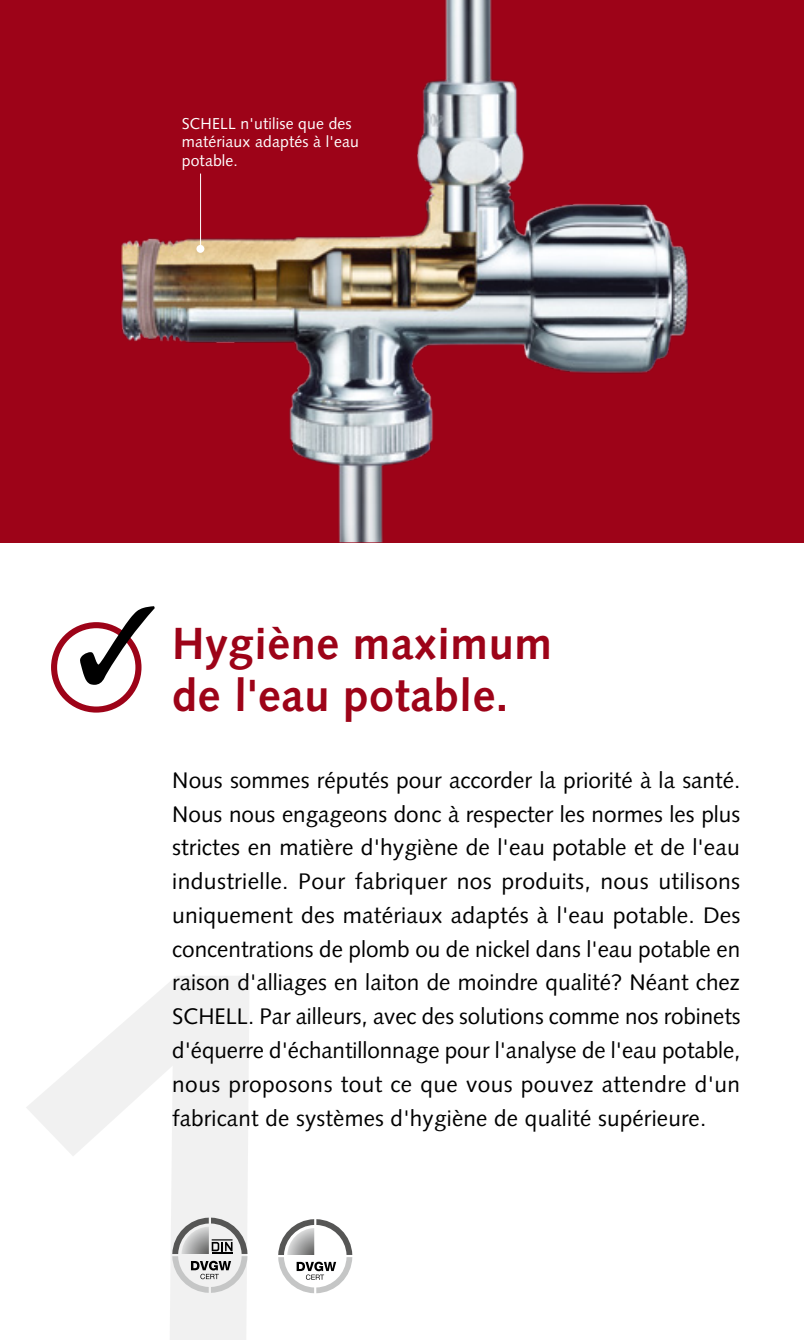
<style>
.page{position:relative;width:804px;height:1340px;background:#fff}
.page>*{position:absolute;margin:0;border:0;box-sizing:border-box;transform-origin:0 0}
.t1{font:700 45px/51.8px "Syntax";letter-spacing:.015em;color:#9d0318}
.t2{font:22.5px/33.8px "Syntax";letter-spacing:.01em;color:#000;text-align:justify}
.t3{font:15.75px/18.9px "Syntax";letter-spacing:.01em;color:#fff}
</style>
<div class="page">
<div style="left:0;top:0;width:804px;height:542px;background:#9d0318"></div>
<div style="left:51px;top:622px;width:90px;height:90px;border:6px solid #9d0318;border-radius:50%"></div>
<svg style="left:80px;top:606px;width:75px;height:78px"></svg>
<svg style="left:172px;top:1217px;width:75px;height:75px"></svg>
<svg style="left:278px;top:1219px;width:74px;height:74px"></svg>
<img style="left:120px;top:0;width:569px;height:542px">
<hr style="left:200px;top:173px;width:1px;height:76px;background:#fff">
<div style="left:196px;top:245px;width:8px;height:8px;background:#fff;border-radius:50%"></div>
<p class="t3" style="left:182px;top:114px;width:179px">SCHELL n'utilise que des matériaux adaptés à l'eau potable.</p>
<h1 class="t1" style="left:172px;top:618px;width:381px">Hygiène maximum de l'eau potable.</h1>
<p class="t2" style="left:172px;top:763px;width:570px">Nous sommes réputés pour accorder la priorité à la santé.<br>Nous nous engageons donc à respecter les normes les plus strictes en matière d'hygiène de l'eau potable et de l'eau industrielle. Pour fabriquer nos produits, nous utilisons uniquement des matériaux adaptés à l'eau potable. Des concentrations de plomb ou de nickel dans l'eau potable en raison d'alliages en laiton de moindre qualité? Néant chez SCHELL. Par ailleurs, avec des solutions comme nos robinets d'équerre d'échantillonnage pour l'analyse de l'eau potable, nous proposons tout ce que vous pouvez attendre d'un fabricant de systèmes d'hygiène de qualité supérieure.</p>
</div>
